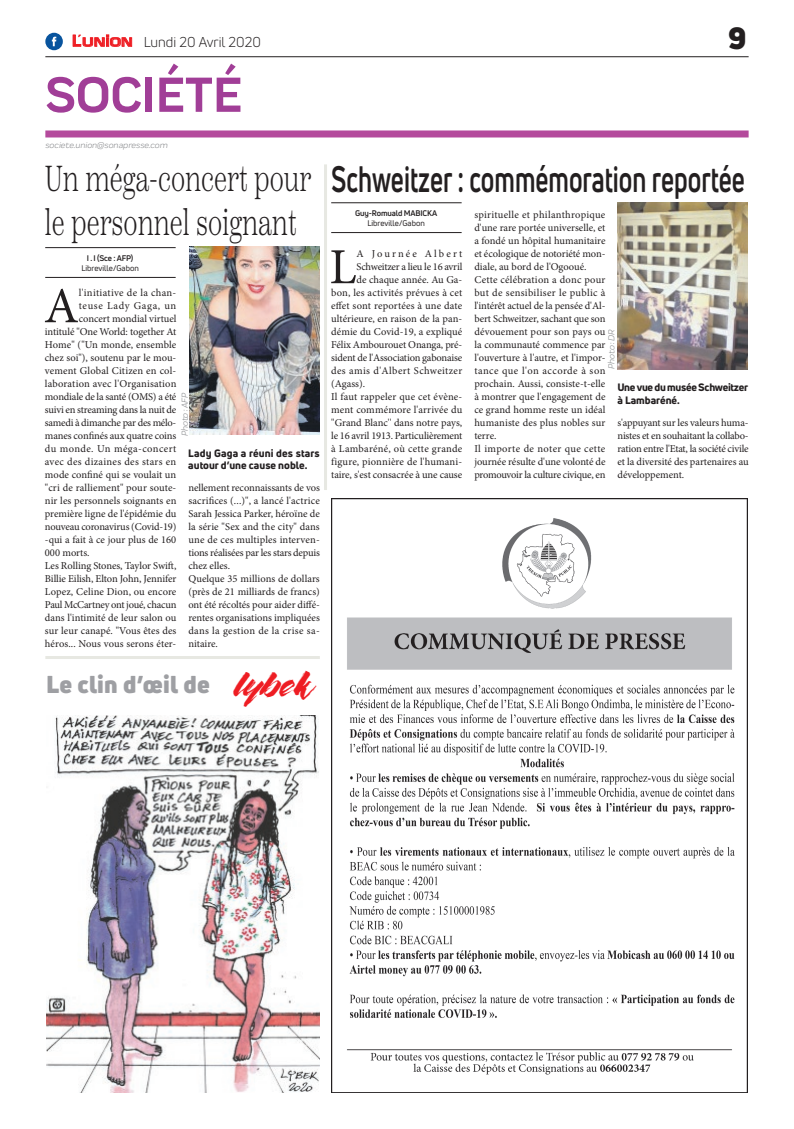
<style>
.page{position:relative;width:794px;height:1129px;background:#fff}
.page>*{position:absolute;margin:0;border:0;box-sizing:border-box;transform-origin:0 0}
.t1{font:700 51px "Praktika";color:#a13e97}
.t2{font:50.5px "Minion Pro";color:#231f20}
.t3{font:300 36px/43.2px "Scotch Text";color:#231f20;scale:.7 1}
.t4{font:700 36px "Uni Neue";color:#231f20;scale:.69 1}
.t5{font:900 30px "Uni Neue";color:#231f20}
.t6{font:900 23.9px "Uni Neue";letter-spacing:.01em;color:#9e9fa3}
.t7{font:14px "Uni Neue";color:#231f20}
.t8{font:10.5px/13px "Minion Pro";color:#231f20}
.t9{font:10.5px "Minion Pro";letter-spacing:-.02em;color:#231f20}
.t10{font:10.5px "Minion Pro";letter-spacing:.02em;color:#231f20}
.t11{font:10.5px "Minion Pro";letter-spacing:.035em;color:#231f20}
.t12{font:800 10.5px/12.6px "Uni Neue";color:#231f20}
.t13{font:800 10.5px/12.6px "Uni Neue";letter-spacing:-.025em;color:#231f20}
.t14{font:10.5px "Minion Pro";letter-spacing:-.025em;color:#231f20}
.t15{font:10.5px "Minion Pro";letter-spacing:-.03em;color:#231f20}
.t16{font:10.5px "Minion Pro";letter-spacing:.03em;color:#231f20}
.t17{font:10.5px "Minion Pro";letter-spacing:.025em;color:#231f20}
.t18{font:10.5px "Minion Pro";letter-spacing:.06em;color:#231f20}
.t19{font:10.5px "Minion Pro";letter-spacing:.2em;color:#231f20}
.t20{font:italic 9px "Praktika";color:#818386}
.t21{font:8px "Uni Neue";color:#231f20}
.t22{font:700 8px "Uni Neue";letter-spacing:-.02em;color:#231f20}
.s1{font-family:"Eurostile";font-weight:600;font-size:15px;color:#ee1d23}
.s2{font-family:"Eurostile";font-weight:600;font-size:11.4px;color:#ee1d23}
.s3{font-family:"The Flower City";font-weight:400;font-size:37.7px;color:#ee1d23}
</style>
<div class="page">
<hr style="left:45px;top:56px;width:703px;height:1px;background:#231f20">
<div style="left:45px;top:130px;width:703px;height:7px;background:#b44a9c"></div>
<svg style="left:72px;top:34px;width:60px;height:13px"></svg>
<div style="left:45px;top:33px;width:18px;height:17px;background:#08549e;border-radius:50%"></div>
<svg style="left:52px;top:37px;width:4px;height:9px"></svg>
<hr style="left:45px;top:656px;width:275px;height:3px;background:#e7e8e2">
<img style="left:46px;top:715px;width:274px;height:376px">
<img style="left:331px;top:499px;width:417px;height:592px">
<hr style="left:331px;top:232px;width:130px;height:1px;background:#231f20">
<hr style="left:331px;top:202px;width:130px;height:1px;background:#231f20">
<hr style="left:45px;top:277px;width:131px;height:1px;background:#231f20">
<hr style="left:45px;top:247px;width:131px;height:1px;background:#231f20">
<img style="left:617px;top:202px;width:131px;height:167px">
<img style="left:189px;top:246px;width:131px;height:188px">
<hr style="left:324px;top:164px;width:3px;height:326px;background:#e7e8e2">
<h3 class="t7" style="left:72px;top:33px;width:190px"><span class="s1">L</span><span class="s2">UNION</span> Lundi 20 Avril 2020</h3>
<h1 class="t1" style="left:45px;top:54px;width:198px">SOCIÉTÉ</h1>
<p class="t20" style="left:45px;top:139px;width:124px">societe.union@sonapresse.com</p>
<h3 class="t3" style="left:45px;top:157px;width:382px">Un méga-concert pour le personnel soignant</h3>
<p class="t22" style="left:87px;top:252px;width:48px">I . I (Sce : AFP)</p>
<p class="t21" style="left:81px;top:263px;width:59px">Libreville/Gabon</p>
<h2 class="t2" style="left:44px;top:272px;width:36px">A</h2>
<p class="t17" style="left:79px;top:286px;width:99px">l'initiative de la chan-</p>
<p class="t18" style="left:79px;top:299px;width:99px">teuse Lady Gaga, un</p>
<p class="t8" style="left:79px;top:312px;width:99px">concert mondial virtuel</p>
<p class="t8" style="left:45px;top:325px;width:133px">intitulé "One World: together At</p>
<p class="t8" style="left:45px;top:338px;width:133px">Home" ("Un monde, ensemble</p>
<p class="t8" style="left:45px;top:351px;width:133px">chez soi"), soutenu par le mou-</p>
<p class="t8" style="left:45px;top:364px;width:133px">vement Global Citizen en col-</p>
<p class="t10" style="left:45px;top:377px;width:133px">laboration avec l'Organisation</p>
<p class="t9" style="left:45px;top:390px;width:133px">mondiale de la santé (OMS) a été</p>
<p class="t9" style="left:45px;top:403px;width:133px">suivi en streaming dans la nuit de</p>
<p class="t15" style="left:45px;top:416px;width:133px">samedi à dimanche par des mélo-</p>
<p class="t8" style="left:45px;top:429px;width:133px">manes confinés aux quatre coins</p>
<p class="t11" style="left:45px;top:442px;width:133px">du monde. Un méga-concert</p>
<p class="t16" style="left:45px;top:455px;width:133px">avec des dizaines des stars en</p>
<p class="t8" style="left:45px;top:468px;width:133px">mode confiné qui se voulait un</p>
<p class="t8" style="left:45px;top:481px;width:133px">"cri de ralliement" pour soute-</p>
<p class="t8" style="left:45px;top:494px;width:133px">nir les personnels soignants en</p>
<p class="t8" style="left:45px;top:507px;width:133px">première ligne de l'épidémie du</p>
<p class="t9" style="left:45px;top:520px;width:133px">nouveau coronavirus (Covid-19)</p>
<p class="t8" style="left:45px;top:533px;width:133px">-qui a fait à ce jour plus de 160</p>
<p class="t8" style="left:45px;top:546px;width:46px">000 morts.</p>
<p class="t8" style="left:45px;top:559px;width:133px">Les Rolling Stones, Taylor Swift,</p>
<p class="t8" style="left:45px;top:572px;width:133px">Billie Eilish, Elton John, Jennifer</p>
<p class="t8" style="left:45px;top:585px;width:133px">Lopez, Celine Dion, ou encore</p>
<p class="t14" style="left:45px;top:598px;width:133px">Paul McCartney ont joué, chacun</p>
<p class="t8" style="left:45px;top:611px;width:133px">dans l'intimité de leur salon ou</p>
<p class="t8" style="left:45px;top:624px;width:133px">sur leur canapé. "Vous êtes des</p>
<p class="t8" style="left:45px;top:637px;width:133px">héros... Nous vous serons éter-</p>
<p class="t20" style="left:179px;top:436px;width:45px;rotate:-90deg">Photo : AFP</p>
<p class="t12" style="left:188px;top:446px;width:133px">Lady Gaga a réuni des stars autour d’une cause noble.</p>
<p class="t8" style="left:188px;top:481px;width:133px">nellement reconnaissants de vos sacrifices (...)", a lancé l'actrice<br>Sarah Jessica Parker, héroïne de la série "Sex and the city" dans une de ces multiples interven&shy;tions réalisées par les stars depuis chez elles.<br>Quelque 35 millions de dollars (près de 21 milliards de francs) ont été récoltés pour aider diffé&shy;rentes organisations impliquées dans la gestion de la crise sa&shy;nitaire.</p>
<h3 class="t6" style="left:46px;top:667px;width:265px">Le clin d’œil de <span class="s3">lybek</span></h3>
<h3 class="t5" style="left:728px;top:17px;width:20px">9</h3>
<h3 class="t4" style="left:331px;top:156px;width:601px">Schweitzer : commémoration reportée</h3>
<p class="t22" style="left:355px;top:208px;width:83px">Guy-Romuald MABICKA</p>
<p class="t21" style="left:367px;top:218px;width:59px">Libreville/Gabon</p>
<p class="t8" style="left:474px;top:208px;width:133px">spirituelle et philanthropique d'une rare portée universelle, et a fondé un hôpital humanitaire et écologique de notoriété mon&shy;diale, au bord de l'Ogooué.<br>Cette célébration a donc pour but de sensibiliser le public à l'intérêt actuel de la pensée d'Al&shy;bert Schweitzer, sachant que son dévouement pour son pays ou la communauté commence par l'ouverture à l'autre, et l'impor&shy;tance que l'on accorde à son prochain. Aussi, consiste-t-elle à montrer que l'engagement de ce grand homme reste un idéal humaniste des plus nobles sur terre.<br>Il importe de noter que cette journée résulte d'une volonté de promouvoir la culture civique, en</p>
<h2 class="t2" style="left:329px;top:233px;width:29px">L</h2>
<p class="t19" style="left:356px;top:247px;width:107px">A Journée Albert</p>
<p class="t9" style="left:356px;top:260px;width:107px">Schweitzer a lieu le 16 avril</p>
<p class="t8" style="left:356px;top:273px;width:107px">de chaque année. Au Ga-</p>
<p class="t8" style="left:331px;top:286px;width:133px">bon, les activités prévues à cet</p>
<p class="t8" style="left:331px;top:299px;width:133px">effet sont reportées à une date</p>
<p class="t8" style="left:331px;top:312px;width:133px">ultérieure, en raison de la pan-</p>
<p class="t8" style="left:331px;top:325px;width:133px">démie du Covid-19, a expliqué</p>
<p class="t8" style="left:331px;top:338px;width:133px">Félix Ambourouet Onanga, pré-</p>
<p class="t8" style="left:331px;top:351px;width:133px">sident de l'Association gabonaise</p>
<p class="t11" style="left:331px;top:364px;width:133px">des amis d'Albert Schweitzer</p>
<p class="t8" style="left:331px;top:377px;width:35px">(Agass).</p>
<p class="t10" style="left:331px;top:390px;width:133px">Il faut rappeler que cet évène-</p>
<p class="t8" style="left:331px;top:403px;width:133px">ment commémore l'arrivée du</p>
<p class="t8" style="left:331px;top:416px;width:133px">''Grand Blanc'' dans notre pays,</p>
<p class="t9" style="left:331px;top:429px;width:133px">le 16 avril 1913. Particulièrement</p>
<p class="t10" style="left:331px;top:442px;width:133px">à Lambaréné, où cette grande</p>
<p class="t8" style="left:331px;top:455px;width:133px">figure, pionnière de l'humani-</p>
<p class="t8" style="left:331px;top:468px;width:133px">taire, s'est consacrée à une cause</p>
<p class="t20" style="left:605px;top:369px;width:41px;rotate:-90deg">Photo : DR</p>
<p class="t13" style="left:617px;top:381px;width:132px">Une vue du musée Schweitzer à Lambaréné.</p>
<p class="t8" style="left:617px;top:416px;width:133px;text-align:justify">s'appuyant sur les valeurs huma&shy;nistes et en souhaitant la collabo&shy;ration entre l'Etat, la société civile et la diversité des partenaires au développement.</p>
</div>
